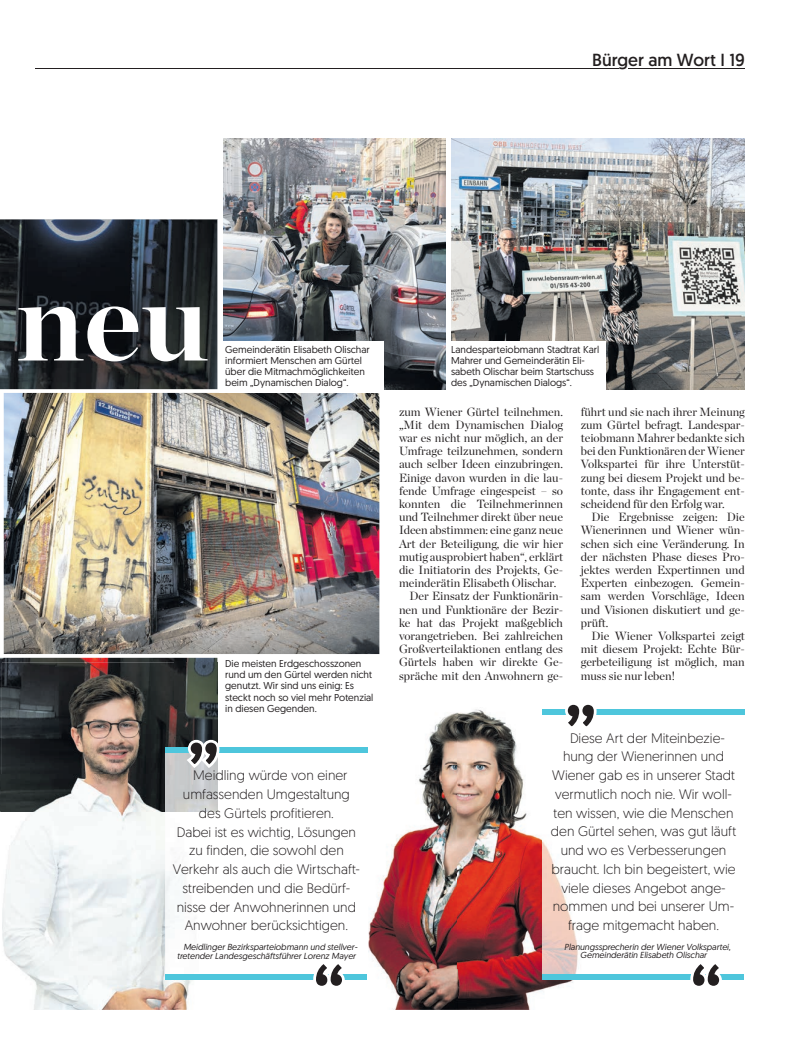
<style>
.page{position:relative;width:798px;height:1063px;background:#fff}
.page>*{position:absolute;margin:0;border:0;box-sizing:border-box;transform-origin:0 0}
.t1{font:700 115px "Chronicle Display";color:#fff}
.t2{font:17.5px "Geomanist";color:#231f20}
.t3{font:300 13.75px/18.8px "Geomanist";color:#231f20;text-align:center}
.t4{font:11.88px/13.2px "Chronicle Display";color:#231f20;text-align:justify}
.t5{font:10px/11.2px "Geomanist";color:#231f20}
.t6{font:italic 8.75px/8.8px "Geomanist";color:#231f20;text-align:right}
</style>
<div class="page">
<img style="left:0;top:219px;width:217px;height:593px">
<img style="left:174px;top:663px;width:44px;height:84px">
<img style="left:2px;top:812px;width:190px;height:198px">
<img style="left:2px;top:663px;width:172px;height:112px">
<img style="left:2px;top:775px;width:163px;height:37px">
<img style="left:436px;top:709px;width:70px;height:16px">
<img style="left:367px;top:725px;width:150px;height:40px">
<img style="left:368px;top:765px;width:174px;height:204px">
<img style="left:383px;top:969px;width:190px;height:41px">
<hr style="left:35px;top:68px;width:582px;height:1px;background:#231f20">
<hr style="left:628px;top:68px;width:116px;height:1px;background:#231f20">
<img style="left:0;top:389px;width:380px;height:269px">
<img style="left:224px;top:138px;width:221px;height:251px">
<img style="left:451px;top:138px;width:293px;height:251px">
<div style="left:220px;top:655px;width:164px;height:63px;background:#fff"></div>
<div style="left:220px;top:341px;width:164px;height:52px;background:#fff"></div>
<div style="left:445px;top:341px;width:160px;height:52px;background:#fff"></div>
<img style="left:165px;top:768px;width:53px;height:206px">
<img style="left:165px;top:753px;width:52px;height:59px">
<img style="left:542px;top:841px;width:37px;height:133px">
<div style="left:165px;top:747px;width:202px;height:6px;background:#4ec6dc"></div>
<div style="left:542px;top:709px;width:202px;height:6px;background:#4ec6dc"></div>
<div style="left:165px;top:974px;width:202px;height:6px;background:#4ec6dc"></div>
<div style="left:542px;top:974px;width:202px;height:6px;background:#4ec6dc"></div>
<svg style="left:186px;top:740px;width:33px;height:28px"></svg>
<svg style="left:565px;top:704px;width:31px;height:23px"></svg>
<svg style="left:313px;top:964px;width:32px;height:22px"></svg>
<svg style="left:690px;top:964px;width:32px;height:22px"></svg>
<h2 class="t2" style="left:592px;top:49px;width:154px">Bürger am Wort I 19</h2>
<h1 class="t1" style="left:16px;top:227px;width:194px">neu</h1>
<p class="t5" style="left:225px;top:343px;width:146px">Gemeinderätin Elisabeth Olischar informiert Menschen am Gürtel über die Mitmachmöglichkeiten beim „Dynamischen Dialog“.</p>
<p class="t5" style="left:451px;top:343px;width:149px">Landesparteiobmann Stadtrat Karl<br>Mahrer und Gemeinderätin Eli&shy;sabeth Olischar beim Startschuss des „Dynamischen Dialogs“.</p>
<p class="t5" style="left:225px;top:657px;width:150px">Die meisten Erdgeschosszonen rund um den Gürtel werden nicht genutzt. Wir sind uns einig: Es steckt noch so viel mehr Potenzial in diesen Gegenden.</p>
<p class="t4" style="left:399px;top:404px;width:165px">zum Wiener Gürtel teilnehmen.</p>
<p class="t4" style="left:399px;top:417px;width:165px">„Mit dem Dynamischen Dialog</p>
<p class="t4" style="left:399px;top:430px;width:165px">war es nicht nur möglich, an der</p>
<p class="t4" style="left:399px;top:444px;width:165px">Umfrage teilzunehmen, sondern</p>
<p class="t4" style="left:399px;top:457px;width:165px">auch selber Ideen einzubringen.</p>
<p class="t4" style="left:399px;top:470px;width:165px">Einige davon wurden in die lau-</p>
<p class="t4" style="left:399px;top:483px;width:165px">fende Umfrage eingespeist – so</p>
<p class="t4" style="left:399px;top:496px;width:165px">konnten die Teilnehmerinnen</p>
<p class="t4" style="left:399px;top:510px;width:165px">und Teilnehmer direkt über neue</p>
<p class="t4" style="left:399px;top:523px;width:165px">Ideen abstimmen: eine ganz neue</p>
<p class="t4" style="left:399px;top:536px;width:165px">Art der Beteiligung, die wir hier</p>
<p class="t4" style="left:399px;top:549px;width:165px">mutig ausprobiert haben“, erklärt</p>
<p class="t4" style="left:399px;top:562px;width:165px">die Initiatorin des Projekts, Ge-</p>
<p class="t4" style="left:399px;top:576px;width:159px">meinderätin Elisabeth Olischar.</p>
<p class="t4" style="left:409px;top:589px;width:155px">Der Einsatz der Funktionärin-</p>
<p class="t4" style="left:399px;top:602px;width:165px">nen und Funktionäre der Bezir-</p>
<p class="t4" style="left:399px;top:615px;width:165px">ke hat das Projekt maßgeblich</p>
<p class="t4" style="left:399px;top:628px;width:165px">vorangetrieben. Bei zahlreichen</p>
<p class="t4" style="left:399px;top:642px;width:165px">Großverteilaktionen entlang des</p>
<p class="t4" style="left:399px;top:655px;width:165px">Gürtels haben wir direkte Ge-</p>
<p class="t4" style="left:399px;top:668px;width:165px">spräche mit den Anwohnern ge-</p>
<p class="t4" style="left:580px;top:404px;width:165px">führt und sie nach ihrer Meinung zum Gürtel befragt. Landespar&shy;teiobmann Mahrer bedankte sich bei den Funktionären der Wiener Volkspartei für ihre Unterstüt&shy;zung bei diesem Projekt und be&shy;tonte, dass ihr Engagement ent&shy;scheidend für den Erfolg war.</p>
<p class="t4" style="left:580px;top:509px;width:165px;text-indent:11px">Die Ergebnisse zeigen: Die Wienerinnen und Wiener wün&shy;schen sich eine Veränderung. In der nächsten Phase dieses Pro&shy;jektes werden Expertinnen und Experten einbezogen. Gemein&shy;sam werden Vorschläge, Ideen und Visionen diskutiert und ge&shy;prüft.</p>
<p class="t4" style="left:580px;top:628px;width:165px;text-indent:11px">Die Wiener Volkspartei zeigt mit diesem Projekt: Echte Bür&shy;gerbeteiligung ist möglich, man muss sie nur leben!</p>
<p class="t3" style="left:173px;top:766px;width:189px">Meidling würde von einer umfassenden Umgestaltung des Gürtels profitieren.<br>Dabei ist es wichtig, Lösungen zu finden, die sowohl den<br>Verkehr als auch die Wirtschaft&shy;streibenden und die Bedürf&shy;nisse der Anwohnerinnen und<br>Anwohner berücksichtigen.</p>
<p class="t6" style="left:177px;top:942px;width:182px">Meidlinger Bezirksparteiobmann und stellver&shy;tretender Landesgeschäftsführer Lorenz Mayer</p>
<p class="t3" style="left:550px;top:728px;width:187px">Diese Art der Miteinbezie&shy;hung der Wienerinnen und<br>Wiener gab es in unserer Stadt vermutlich noch nie. Wir woll&shy;ten wissen, wie die Menschen den Gürtel sehen, was gut läuft und wo es Verbesserungen braucht. Ich bin begeistert, wie viele dieses Angebot ange&shy;nommen und bei unserer Um&shy;frage mitgemacht haben.</p>
<p class="t6" style="left:580px;top:942px;width:152px;text-align:left;text-indent:-16px">Planungssprecherin der Wiener Volkspartei,<br>Gemeinderätin Elisabeth Olischar</p>
</div>
